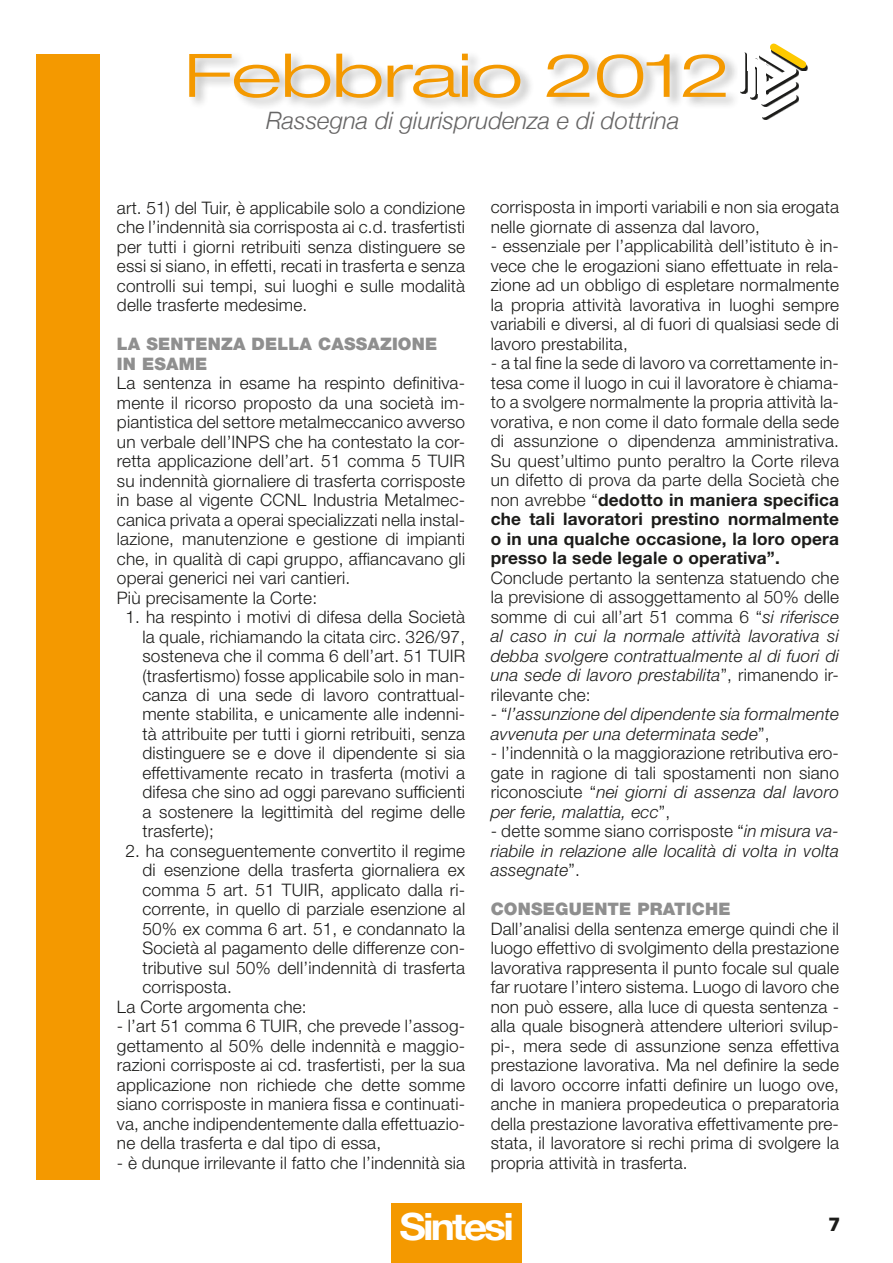
<style>
.page{position:relative;width:893px;height:1263px;background:#fff}
.page>*{position:absolute;margin:0;border:0;box-sizing:border-box;transform-origin:0 0}
.t1{font:300 expanded 60px "Helvetica Neue LT Std";letter-spacing:-.02em;color:#f49900;scale:1.32 1}
.t2{font:700 37.5px "Helvetica Neue";letter-spacing:-.07em;color:#fff;scale:1.09 1}
.t3{font:italic 300 24px "Helvetica Neue";color:#666565}
.t4{font:900 18px "Benton Sans";color:#1c1c1a}
.t5{font:300 17.25px/19.5px "Helvetica Neue LT Std";letter-spacing:.01em;color:#1c1c1a;text-align:justify}
.t6{font:italic 300 17.25px/19.5px "Helvetica Neue LT Std";letter-spacing:.01em;color:#1c1c1a}
.t7{font:900 17.25px/19.5px "Helvetica Neue LT Std";letter-spacing:.01em;color:#8f8f8f}
.s1{font-weight:700}
.s2{font-style:italic}
.s3{font-style:normal}
</style>
<div class="page">
<div style="left:36px;top:54px;width:63px;height:1125px;background:#f49900"></div>
<div style="left:391px;top:1204px;width:131px;height:59px;background:#f49900"></div>
<div style="left:188px;top:50px;width:552px;height:61px;background:#1c1c1a;opacity:.3"></div>
<div style="left:738px;top:55px;width:7px;height:33px;background:#fff"></div>
<svg style="left:743px;top:43px;width:65px;height:77px"></svg>
<div style="left:748px;top:52px;width:7px;height:19px;background:#fff"></div>
<div style="left:758px;top:63px;width:8px;height:31px;background:#fff"></div>
<h1 class="t1" style="left:184px;top:40px;width:416px">Febbraio 2012</h1>
<h3 class="t3" style="left:266px;top:106px;width:415px">Rassegna di giurisprudenza e di dottrina</h3>
<p class="t5" style="left:117px;top:197px;width:350px">art. 51) del Tuir, è applicabile solo a condizione che l’indennità sia corrisposta ai c.d. trasfertisti per tutti i giorni retribuiti senza distinguere se essi si siano, in effetti, recati in trasferta e senza controlli sui tempi, sui luoghi e sulle modalità delle trasferte medesime.</p>
<p class="t7" style="left:117px;top:334px;width:322px">LA SENTENZA DELLA CASSAZIONE<br>IN ESAME</p>
<p class="t5" style="left:117px;top:373px;width:350px;text-align:left">La sentenza in esame ha respinto definitiva&shy;mente il ricorso proposto da una società im&shy;piantistica del settore metalmeccanico avverso un verbale dell’INPS che ha contestato la cor&shy;retta applicazione dell’art. 51 comma 5 TUIR su indennità giornaliere di trasferta corrisposte in base al vigente CCNL Industria Metalmec&shy;canica privata a operai specializzati nella instal&shy;lazione, manutenzione e gestione di impianti che, in qualità di capi gruppo, affiancavano gli operai generici nei vari cantieri.<br>Più precisamente la Corte:</p>
<p class="t5" style="left:142px;top:607px;width:324px;text-indent:-17px">1. ha respinto i motivi di difesa della Società la quale, richiamando la citata circ. 326/97, sosteneva che il comma 6 dell’art. 51 TUIR (trasfertismo) fosse applicabile solo in man&shy;canza di una sede di lavoro contrattual&shy;mente stabilita, e unicamente alle indenni&shy;tà attribuite per tutti i giorni retribuiti, senza distinguere se e dove il dipendente si sia effettivamente recato in trasferta (motivi a difesa che sino ad oggi parevano sufficienti a sostenere la legittimità del regime delle trasferte);</p>
<p class="t5" style="left:125px;top:841px;width:341px">2. ha conseguentemente convertito il regime</p>
<p class="t5" style="left:142px;top:860px;width:324px">di esenzione della trasferta giornaliera ex</p>
<p class="t5" style="left:142px;top:880px;width:324px">comma 5 art. 51 TUIR, applicato dalla ri-</p>
<p class="t5" style="left:142px;top:899px;width:324px">corrente, in quello di parziale esenzione al</p>
<p class="t5" style="left:142px;top:919px;width:324px">50% ex comma 6 art. 51, e condannato la</p>
<p class="t5" style="left:142px;top:938px;width:324px">Società al pagamento delle differenze con-</p>
<p class="t5" style="left:142px;top:958px;width:324px">tributive sul 50% dell’indennità di trasferta</p>
<p class="t5" style="left:142px;top:977px;width:91px">corrisposta.</p>
<p class="t5" style="left:117px;top:997px;width:191px">La Corte argomenta che:</p>
<p class="t5" style="left:117px;top:1016px;width:350px">- l’art 51 comma 6 TUIR, che prevede l’assog&shy;gettamento al 50% delle indennità e maggio&shy;razioni corrisposte ai cd. trasfertisti, per la sua applicazione non richiede che dette somme siano corrisposte in maniera fissa e continuati&shy;va, anche indipendentemente dalla effettuazio&shy;ne della trasferta e dal tipo di essa,</p>
<p class="t5" style="left:117px;top:1152px;width:350px">- è dunque irrilevante il fatto che l’indennità sia</p>
<p class="t5" style="left:491px;top:197px;width:350px">corrisposta in importi variabili e non sia erogata nelle giornate di assenza dal lavoro,</p>
<p class="t5" style="left:491px;top:236px;width:350px">- essenziale per l’applicabilità dell’istituto è in&shy;vece che le erogazioni siano effettuate in rela&shy;zione ad un obbligo di espletare normalmente la propria attività lavorativa in luoghi sempre variabili e diversi, al di fuori di qualsiasi sede di lavoro prestabilita,</p>
<p class="t5" style="left:491px;top:353px;width:350px">- a tal fine la sede di lavoro va correttamente in&shy;tesa come il luogo in cui il lavoratore è chiama&shy;to a svolgere normalmente la propria attività la&shy;vorativa, e non come il dato formale della sede di assunzione o dipendenza amministrativa.<br>Su quest’ultimo punto peraltro la Corte rileva un difetto di prova da parte della Società che non avrebbe “<span class="s1">dedotto in maniera specifica che tali lavoratori prestino normalmente o in una qualche occasione, la loro opera presso la sede legale o operativa”.</span></p>
<p class="t5" style="left:491px;top:567px;width:350px">Conclude pertanto la sentenza statuendo che la previsione di assoggettamento al 50% delle somme di cui all’art 51 comma 6 “<span class="s2">si riferisce al caso in cui la normale attività lavorativa si debba svolgere contrattualmente al di fuori di una sede di lavoro prestabilita</span>”, rimanendo ir&shy;rilevante che:</p>
<p class="t6" style="left:491px;top:704px;width:350px"><span class="s3">- “</span>l’assunzione del dipendente sia formalmente avvenuta per una determinata sede<span class="s3">”,</span></p>
<p class="t5" style="left:491px;top:743px;width:350px">- l’indennità o la maggiorazione retributiva ero&shy;gate in ragione di tali spostamenti non siano riconosciute “<span class="s2">nei giorni di assenza dal lavoro per ferie, malattia, ecc</span>”,</p>
<p class="t6" style="left:491px;top:821px;width:350px;text-align:justify"><span class="s3">- dette somme siano corrisposte “</span>in misura va&shy;riabile in relazione alle località di volta in volta assegnate<span class="s3">”.</span></p>
<p class="t7" style="left:491px;top:899px;width:241px">CONSEGUENTE PRATICHE</p>
<p class="t5" style="left:491px;top:918px;width:350px">Dall’analisi della sentenza emerge quindi che il luogo effettivo di svolgimento della prestazione lavorativa rappresenta il punto focale sul quale far ruotare l’intero sistema. Luogo di lavoro che non può essere, alla luce di questa sentenza - alla quale bisognerà attendere ulteriori svilup&shy;pi-, mera sede di assunzione senza effettiva prestazione lavorativa. Ma nel definire la sede di lavoro occorre infatti definire un luogo ove, anche in maniera propedeutica o preparatoria della prestazione lavorativa effettivamente pre&shy;stata, il lavoratore si rechi prima di svolgere la propria attività in trasferta.</p>
<h2 class="t2" style="left:399px;top:1204px;width:106px">Sintesi</h2>
<p class="t4" style="left:829px;top:1213px;width:11px">7</p>
</div>
